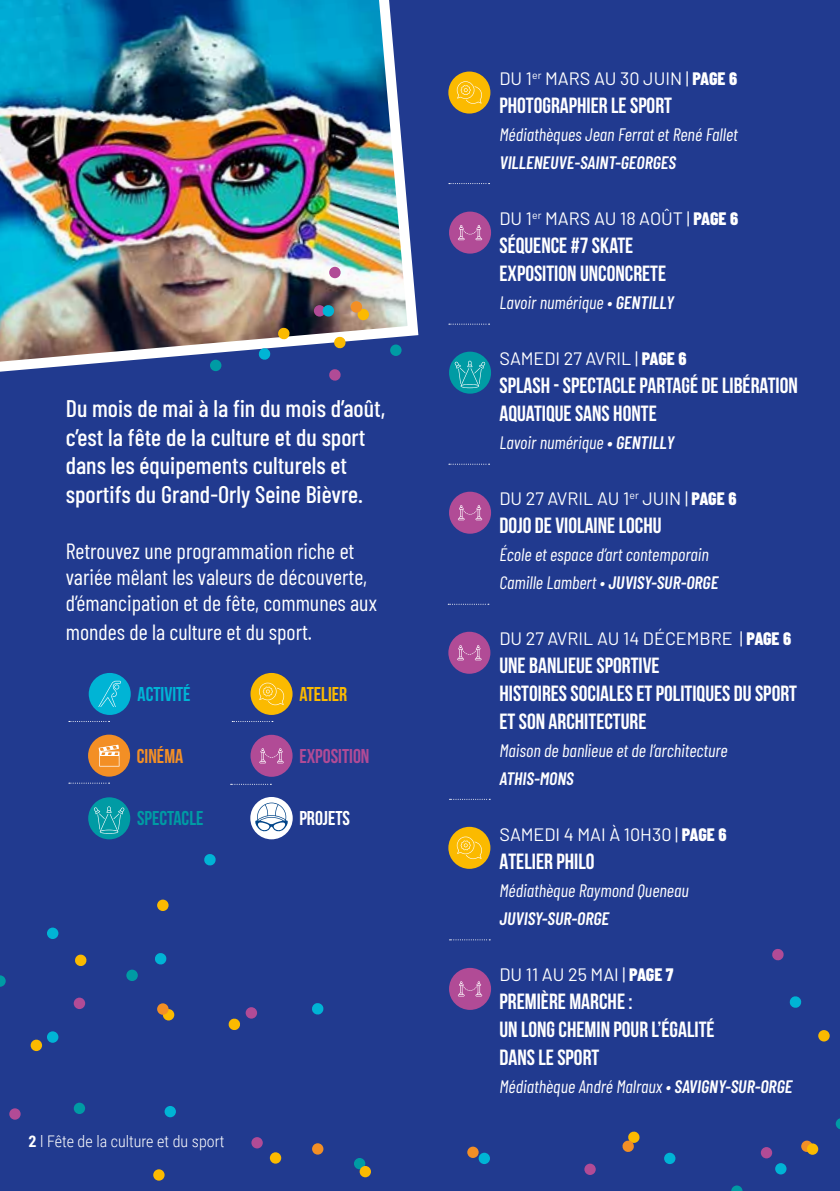
<style>
.page{position:relative;width:840px;height:1191px;background:#fff}
.page>*{position:absolute;margin:0;border:0;box-sizing:border-box;transform-origin:0 0}
.t1{font:500 24px/28.8px "Barlow Condensed";color:#fff}
.t2{font:700 22px/28px "Bebas Neue";color:#fff}
.t3{font:22px/26.4px "Barlow Condensed";color:#fff}
.t4{font:700 20px "Bebas Neue";color:#b14b96}
.t5{font:700 20px "Bebas Neue";color:#009ba4}
.t6{font:700 20px "Bebas Neue";color:#00b4d5}
.t7{font:700 20px "Bebas Neue";color:#fbba00}
.t8{font:700 20px "Bebas Neue";color:#fff}
.t9{font:700 20px "Bebas Neue";color:#f38f25}
.t10{font:italic 18px/28px "Barlow Condensed";color:#fff}
.t11{font:18px "Barlow";color:#fff}
.t12{font:italic 600 18px "Barlow Condensed";color:#fff}
.t13{font:300 16px "Roboto Condensed";color:#fff}
.s1{font-weight:700}
.s2{font-family:"Barlow Condensed";font-weight:800}
.s3{font-weight:600}
</style>
<div class="page">
<div style="left:0;top:0;width:839px;height:1191px;background:#213a8f"></div>
<svg style="left:835px;top:1119px;width:4px;height:10px"></svg>
<div style="left:74px;top:1102px;width:11px;height:12px;background:#009ba4;border-radius:50%"></div>
<svg style="left:800px;top:1140px;width:12px;height:12px"></svg>
<div style="left:312px;top:1143px;width:11px;height:11px;background:#f38f25;border-radius:50%"></div>
<div style="left:806px;top:1143px;width:11px;height:11px;background:#fbba00;border-radius:50%"></div>
<div style="left:270px;top:1152px;width:11px;height:11px;background:#fbba00;border-radius:50%"></div>
<div style="left:760px;top:1147px;width:11px;height:11px;background:#b14b96;border-radius:50%"></div>
<div style="left:251px;top:1137px;width:11px;height:11px;background:#b14b96;border-radius:50%"></div>
<div style="left:774px;top:1163px;width:12px;height:11px;background:#00b4d5;border-radius:50%"></div>
<div style="left:478px;top:1152px;width:11px;height:12px;background:#00b4d5;border-radius:50%"></div>
<svg style="left:731px;top:1185px;width:11px;height:6px"></svg>
<svg style="left:663px;top:1152px;width:12px;height:12px"></svg>
<svg style="left:622px;top:1131px;width:18px;height:21px"></svg>
<div style="left:584px;top:1163px;width:11px;height:12px;background:#b14b96;border-radius:50%"></div>
<div style="left:467px;top:1146px;width:11px;height:12px;background:#f38f25;border-radius:50%"></div>
<div style="left:354px;top:1158px;width:11px;height:11px;background:#009ba4;border-radius:50%"></div>
<div style="left:359px;top:1166px;width:12px;height:11px;background:#fbba00;border-radius:50%"></div>
<div style="left:164px;top:1106px;width:12px;height:11px;background:#00b4d5;border-radius:50%"></div>
<div style="left:153px;top:1169px;width:11px;height:11px;background:#fbba00;border-radius:50%"></div>
<div style="left:9px;top:1108px;width:12px;height:11px;background:#b14b96;border-radius:50%"></div>
<svg style="left:448px;top:183px;width:41px;height:1px"></svg>
<svg style="left:448px;top:324px;width:41px;height:1px"></svg>
<svg style="left:448px;top:464px;width:41px;height:1px"></svg>
<svg style="left:448px;top:604px;width:40px;height:1px"></svg>
<svg style="left:449px;top:799px;width:41px;height:1px"></svg>
<svg style="left:449px;top:939px;width:41px;height:1px"></svg>
<img style="left:0;top:0;width:419px;height:372px">
<svg style="left:230px;top:784px;width:41px;height:1px"></svg>
<svg style="left:231px;top:721px;width:42px;height:1px"></svg>
<svg style="left:69px;top:782px;width:40px;height:1px"></svg>
<svg style="left:69px;top:721px;width:40px;height:1px"></svg>
<div style="left:88px;top:797px;width:42px;height:42px;background:#009ba4;border-radius:50%"></div>
<svg style="left:94px;top:806px;width:30px;height:28px"></svg>
<div style="left:449px;top:352px;width:42px;height:42px;background:#009ba4;border-radius:50%"></div>
<svg style="left:449px;top:361px;width:40px;height:33px"></svg>
<div style="left:250px;top:735px;width:42px;height:42px;background:#b14b96;border-radius:50%"></div>
<svg style="left:259px;top:748px;width:24px;height:15px"></svg>
<div style="left:449px;top:212px;width:42px;height:42px;background:#b14b96;border-radius:50%"></div>
<svg style="left:456px;top:225px;width:26px;height:29px"></svg>
<div style="left:449px;top:492px;width:42px;height:42px;background:#b14b96;border-radius:50%"></div>
<svg style="left:456px;top:505px;width:26px;height:28px"></svg>
<div style="left:448px;top:632px;width:42px;height:42px;background:#b14b96;border-radius:50%"></div>
<svg style="left:457px;top:645px;width:24px;height:28px"></svg>
<div style="left:449px;top:968px;width:42px;height:42px;background:#b14b96;border-radius:50%"></div>
<svg style="left:457px;top:981px;width:25px;height:28px"></svg>
<div style="left:89px;top:673px;width:42px;height:42px;background:#00b4d5;border-radius:50%"></div>
<svg style="left:98px;top:681px;width:23px;height:26px"></svg>
<div style="left:88px;top:734px;width:42px;height:42px;background:#f38f25;border-radius:50%"></div>
<svg style="left:99px;top:744px;width:20px;height:22px"></svg>
<div style="left:250px;top:673px;width:42px;height:42px;background:#fbba00;border-radius:50%"></div>
<svg style="left:259px;top:682px;width:25px;height:23px"></svg>
<div style="left:448px;top:72px;width:42px;height:42px;background:#fbba00;border-radius:50%"></div>
<svg style="left:456px;top:81px;width:25px;height:32px"></svg>
<div style="left:448px;top:827px;width:42px;height:42px;background:#fbba00;border-radius:50%"></div>
<svg style="left:456px;top:836px;width:25px;height:33px"></svg>
<div style="left:210px;top:360px;width:11px;height:11px;background:#009ba4;border-radius:50%"></div>
<div style="left:126px;top:969px;width:12px;height:12px;background:#009ba4;border-radius:50%"></div>
<div style="left:390px;top:344px;width:11px;height:12px;background:#009ba4;border-radius:50%"></div>
<div style="left:31px;top:1039px;width:11px;height:12px;background:#fbba00;border-radius:50%"></div>
<div style="left:163px;top:1009px;width:11px;height:11px;background:#fbba00;border-radius:50%"></div>
<div style="left:357px;top:309px;width:12px;height:11px;background:#fbba00;border-radius:50%"></div>
<div style="left:245px;top:1007px;width:12px;height:11px;background:#b14b96;border-radius:50%"></div>
<div style="left:329px;top:267px;width:11px;height:11px;background:#b14b96;border-radius:50%"></div>
<div style="left:157px;top:1003px;width:11px;height:11px;background:#f38f25;border-radius:50%"></div>
<div style="left:350px;top:301px;width:12px;height:12px;background:#f38f25;border-radius:50%"></div>
<div style="left:47px;top:927px;width:11px;height:12px;background:#00b4d5;border-radius:50%"></div>
<div style="left:74px;top:997px;width:11px;height:12px;background:#b14b96;border-radius:50%"></div>
<div style="left:314px;top:305px;width:11px;height:11px;background:#b14b96;border-radius:50%"></div>
<div style="left:47px;top:1031px;width:11px;height:11px;background:#00b4d5;border-radius:50%"></div>
<div style="left:157px;top:899px;width:11px;height:12px;background:#fbba00;border-radius:50%"></div>
<div style="left:817px;top:1030px;width:12px;height:11px;background:#fbba00;border-radius:50%"></div>
<svg style="left:0;top:975px;width:6px;height:11px"></svg>
<svg style="left:204px;top:854px;width:12px;height:12px"></svg>
<svg style="left:228px;top:1018px;width:12px;height:12px"></svg>
<svg style="left:333px;top:336px;width:13px;height:13px"></svg>
<svg style="left:75px;top:954px;width:12px;height:12px"></svg>
<svg style="left:277px;top:327px;width:13px;height:13px"></svg>
<svg style="left:772px;top:949px;width:11px;height:12px"></svg>
<svg style="left:155px;top:953px;width:12px;height:12px"></svg>
<svg style="left:322px;top:304px;width:12px;height:13px"></svg>
<svg style="left:258px;top:347px;width:13px;height:13px"></svg>
<svg style="left:789px;top:996px;width:12px;height:12px"></svg>
<svg style="left:312px;top:1003px;width:12px;height:12px"></svg>
<svg style="left:328px;top:368px;width:13px;height:13px"></svg>
<div style="left:250px;top:797px;width:42px;height:42px;background:#fff;border-radius:50%"></div>
<svg style="left:254px;top:802px;width:34px;height:30px"></svg>
<p class="t1" style="left:66px;top:392px;width:321px">Du mois de mai à la fin du mois d’août, c’est la fête de la culture et du sport dans les équipements culturels et sportifs du Grand-Orly Seine Bièvre.</p>
<p class="t3" style="left:66px;top:536px;width:312px">Retrouvez une programmation riche et variée mêlant les valeurs de découverte, d’émancipation et de fête, communes aux</p>
<p class="t3" style="left:66px;top:617px;width:248px">mondes de la culture et du sport.</p>
<p class="t6" style="left:137px;top:683px;width:55px">ACTIVITÉ</p>
<p class="t7" style="left:299px;top:683px;width:49px">ATELIER</p>
<p class="t9" style="left:137px;top:745px;width:48px">CINÉMA</p>
<p class="t4" style="left:299px;top:745px;width:72px">EXPOSITION</p>
<p class="t5" style="left:137px;top:807px;width:68px">SPECTACLE</p>
<p class="t8" style="left:299px;top:807px;width:52px">PROJETS</p>
<p class="t13" style="left:28px;top:1130px;width:197px"><span class="s1">2</span> l Fête de la culture et du sport</p>
<p class="t11" style="left:499px;top:67px;width:239px">DU 1<sup>er</sup> MARS AU 30 JUIN | <span class="s2">PAGE 6</span></p>
<p class="t2" style="left:499px;top:91px;width:174px">PHOTOGRAPHIER LE SPORT</p>
<p class="t10" style="left:499px;top:119px;width:239px">Médiathèques Jean Ferrat et René Fallet</p>
<p class="t12" style="left:499px;top:149px;width:178px">VILLENEUVE-SAINT-GEORGES</p>
<p class="t11" style="left:499px;top:207px;width:240px">DU 1<sup>er</sup> MARS AU 18 AOÛT | <span class="s2">PAGE 6</span></p>
<p class="t2" style="left:499px;top:231px;width:168px">SÉQUENCE #7 SKATE<br>EXPOSITION UNCONCRETE</p>
<p class="t10" style="left:499px;top:287px;width:176px">Lavoir numérique • <span class="s3">GENTILLY</span></p>
<p class="t11" style="left:499px;top:347px;width:188px">SAMEDI 27 AVRIL | <span class="s2">PAGE 6</span></p>
<p class="t2" style="left:499px;top:371px;width:300px">SPLASH - SPECTACLE PARTAGÉ DE LIBÉRATION<br>AQUATIQUE SANS HONTE</p>
<p class="t10" style="left:499px;top:427px;width:176px">Lavoir numérique <span class="s3">• GENTILLY</span></p>
<p class="t11" style="left:499px;top:487px;width:238px">DU 27 AVRIL AU 1<sup>er</sup> JUIN | <span class="s2">PAGE 6</span></p>
<p class="t2" style="left:499px;top:511px;width:163px">DOJO DE VIOLAINE LOCHU</p>
<p class="t10" style="left:499px;top:539px;width:220px">École et espace d’art contemporain<br>Camille Lambert • <span class="s3">JUVISY-SUR-ORGE</span></p>
<p class="t11" style="left:499px;top:627px;width:293px">DU 27 AVRIL AU 14 DÉCEMBRE | <span class="s2">PAGE 6</span></p>
<p class="t2" style="left:499px;top:651px;width:299px">UNE BANLIEUE SPORTIVE<br>HISTOIRES SOCIALES ET POLITIQUES DU SPORT<br>ET SON ARCHITECTURE</p>
<p class="t10" style="left:499px;top:735px;width:230px">Maison de banlieue et de l’architecture</p>
<p class="t12" style="left:499px;top:765px;width:76px">ATHIS-MONS</p>
<p class="t11" style="left:499px;top:823px;width:228px">SAMEDI 4 MAI À 10H30 | <span class="s2">PAGE 6</span></p>
<p class="t2" style="left:499px;top:847px;width:97px">ATELIER PHILO</p>
<p class="t10" style="left:499px;top:875px;width:191px">Médiathèque Raymond Queneau</p>
<p class="t12" style="left:499px;top:905px;width:111px">JUVISY-SUR-ORGE</p>
<p class="t11" style="left:499px;top:963px;width:175px">DU 11 AU 25 MAI | <span class="s2">PAGE 7</span></p>
<p class="t2" style="left:499px;top:987px;width:217px">PREMIÈRE MARCHE :<br>UN LONG CHEMIN POUR L’ÉGALITÉ<br>DANS LE SPORT</p>
<p class="t10" style="left:499px;top:1071px;width:294px">Médiathèque André Malraux • <span class="s3">SAVIGNY-SUR-ORGE</span></p>
</div>
